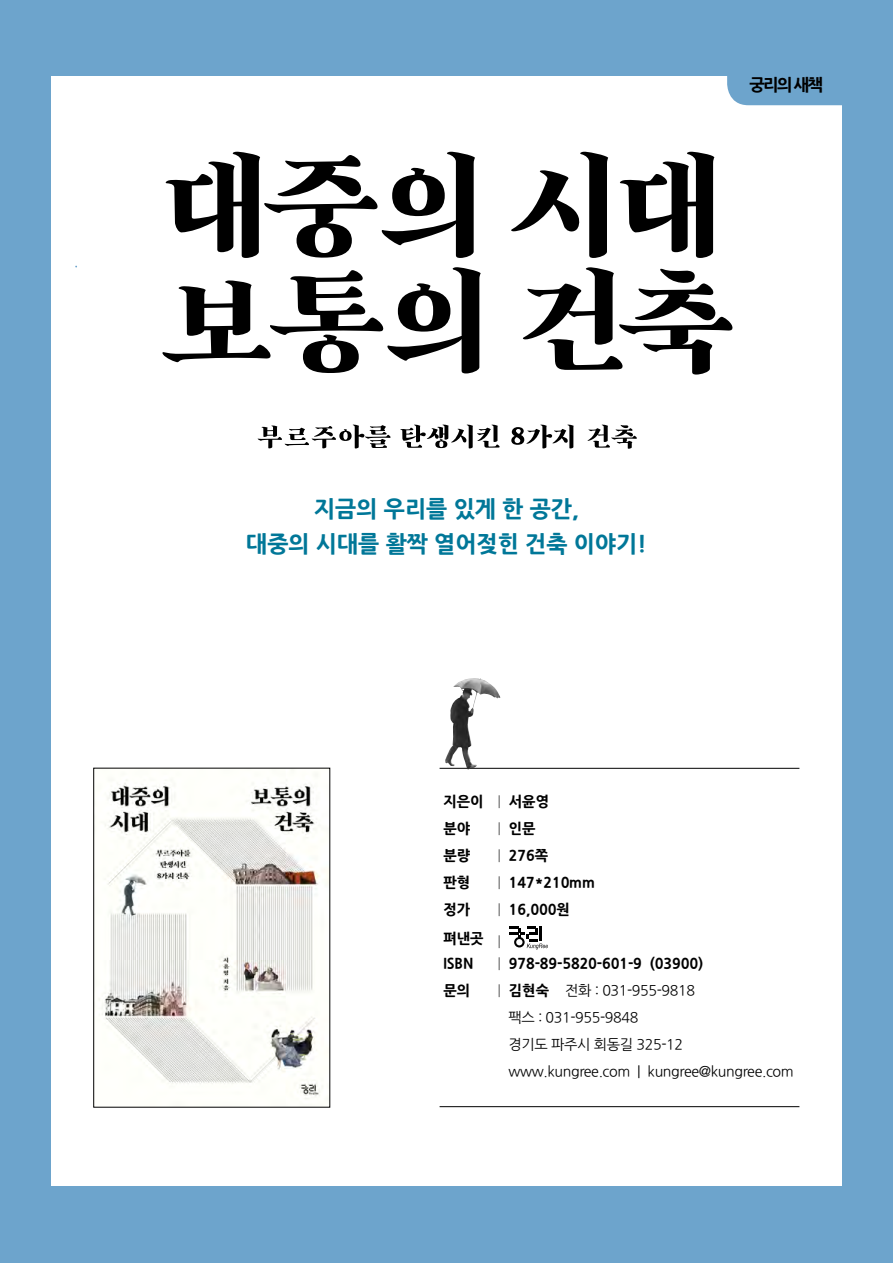
<style>
.page{position:relative;width:893px;height:1263px;background:#6da4cc}
.page>*{position:absolute;margin:0;border:0;box-sizing:border-box;transform-origin:0 0}
.제목{font:700 22.5px "Nanum Gothic OTF Extra";color:#007798}
.t1{font:700 16.5px "Nanum Gothic OTF Extra";color:#000}
.t2{font:14.25px "Nanum Gothic OTF";letter-spacing:-.025em;color:#000}
.t3{font:700 14.25px "Nanum Gothic OTF Extra";color:#000}
.s1{font-family:"Nanum Gothic OTF Light";font-weight:400}
.s2{font-family:"Nanum Gothic OTF Light"}
.s3{font-family:"Nanum Gothic OTF Extra";font-weight:700}
</style>
<div class="page">
<div style="left:51px;top:77px;width:791px;height:1109px;background:#fff"></div>
<div style="left:727px;top:16px;width:157px;height:89px;background:#6da4cc;border-radius:21px"></div>
<img style="left:99px;top:773px;width:229px;height:326px">
<svg style="left:258px;top:424px;width:379px;height:25px"></svg>
<svg style="left:162px;top:267px;width:571px;height:108px"></svg>
<svg style="left:165px;top:151px;width:549px;height:107px"></svg>
<svg style="left:509px;top:926px;width:39px;height:23px"></svg>
<hr style="left:440px;top:768px;width:359px;height:1px;background:#000">
<hr style="left:440px;top:1106px;width:359px;height:1px;background:#000">
<img style="left:445px;top:678px;width:35px;height:91px">
<p class="t1" style="left:749px;top:75px;width:75px">궁리의 새책</p>
<p class="제목" style="left:314px;top:495px;width:266px">지금의 우리를 있게 한 공간,</p>
<p class="제목" style="left:246px;top:530px;width:402px">대중의 시대를 활짝 열어젖힌 건축 이야기!</p>
<p class="t3" style="left:443px;top:793px;width:107px">지은이 <span class="s1">|</span> 서윤영</p>
<p class="t3" style="left:443px;top:820px;width:28px">분야</p>
<p class="t3" style="left:497px;top:820px;width:40px"><span class="s1">|</span> 인문</p>
<p class="t3" style="left:443px;top:847px;width:28px">분량</p>
<p class="t3" style="left:497px;top:847px;width:52px"><span class="s1">|</span> 276쪽</p>
<p class="t3" style="left:443px;top:874px;width:28px">판형</p>
<p class="t3" style="left:497px;top:874px;width:99px"><span class="s1">|</span> 147*210mm</p>
<p class="t3" style="left:443px;top:901px;width:28px">정가</p>
<p class="t3" style="left:497px;top:901px;width:74px"><span class="s1">|</span> 16,000원</p>
<p class="t3" style="left:443px;top:929px;width:59px">펴낸곳 <span class="s1">|</span></p>
<p class="t3" style="left:443px;top:955px;width:32px">ISBN</p>
<p class="t3" style="left:497px;top:955px;width:207px"><span class="s1">|</span> 978-89-5820-601-9 (03900)</p>
<p class="t3" style="left:443px;top:982px;width:28px">문의</p>
<p class="t2" style="left:497px;top:982px;width:199px"><span class="s2">|</span> <span class="s3">김현숙</span> 전화 : 031-955-9818</p>
<p class="t2" style="left:508px;top:1009px;width:132px">팩스 : 031-955-9848</p>
<p class="t2" style="left:508px;top:1036px;width:176px">경기도 파주시 회동길 325-12</p>
<p class="t2" style="left:508px;top:1063px;width:287px">www.kungree.com | kungree@kungree.com</p>
</div>
